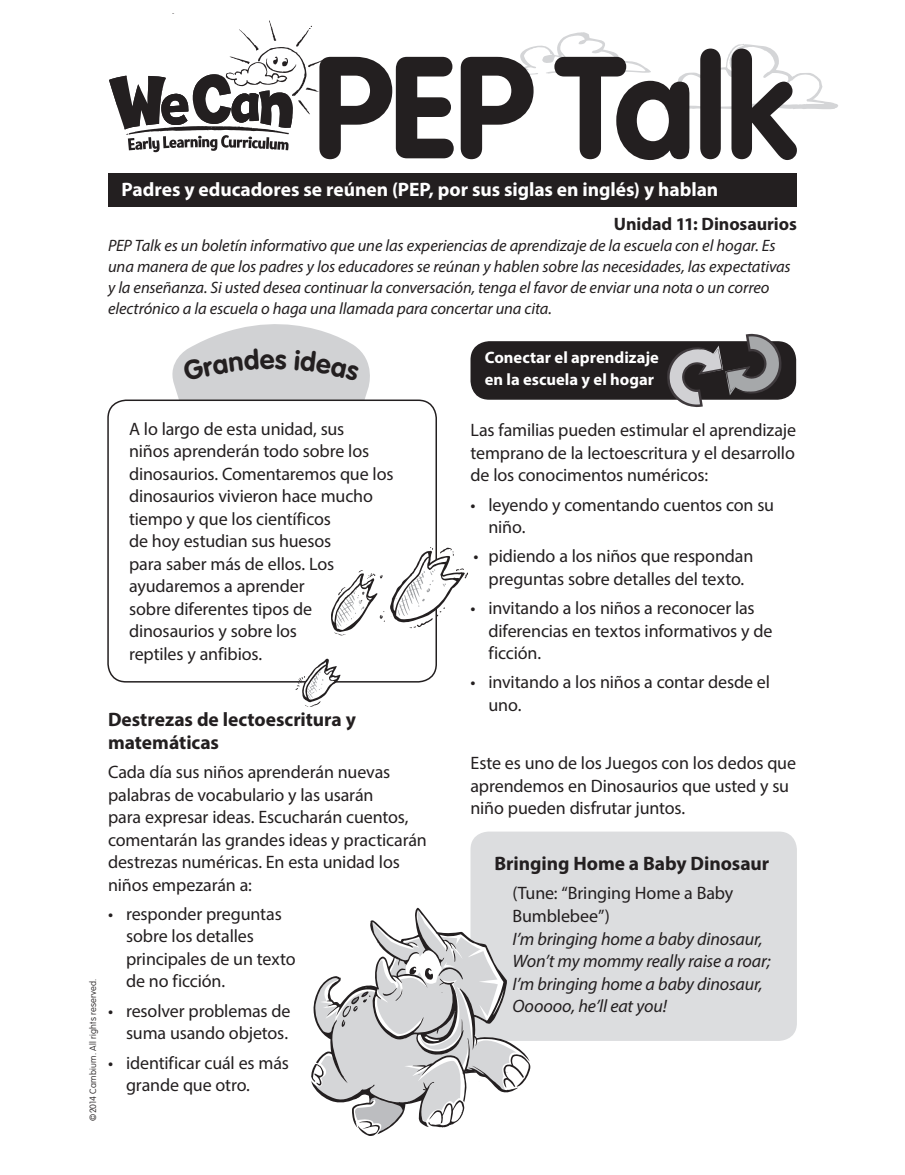
<style>
.page{position:relative;width:905px;height:1175px;background:#fff}
.page>*{position:absolute;margin:0;border:0;box-sizing:border-box;transform-origin:0 0}
.t1{font:700 142.5px "VAG Rounded Std";letter-spacing:-.01em;color:#231f20}
.t2{font:700 19.5px/22.5px "Myriad Pro";letter-spacing:-.005em;color:#231f20}
.t3{font:700 19.5px "Myriad Pro";letter-spacing:-.005em;color:#fff}
.t4{font:18px/22.5px "Myriad Pro";letter-spacing:-.01em;color:#231f20}
.t5{font:italic 18px/22.5px "Myriad Pro";letter-spacing:-.01em;color:#231f20}
.t6{font:700 18px "Myriad Pro";letter-spacing:-.005em;color:#231f20}
.t7{font:italic 16.5px/21px "Myriad Pro";letter-spacing:-.005em;color:#231f20}
.t8{font:700 16.5px/22.5px "Myriad Pro";color:#fff}
.t9{font:100 9px "VAG Rounded";letter-spacing:.025em;color:#231f20}
</style>
<div class="page">
<div style="left:107px;top:399px;width:330px;height:283px;border:2px solid #231f20;border-radius:18px"></div>
<div style="left:471px;top:342px;width:324px;height:57px;background:#231f20;border-radius:18px"></div>
<div style="left:470px;top:341px;width:326px;height:59px;border:2px solid #231f20;border-radius:18px"></div>
<svg style="left:664px;top:334px;width:120px;height:73px"></svg>
<div style="left:470px;top:831px;width:326px;height:209px;background:#dcdddf;border-radius:18px"></div>
<svg style="left:295px;top:658px;width:46px;height:49px"></svg>
<svg style="left:331px;top:547px;width:137px;height:89px"></svg>
<svg style="left:311px;top:907px;width:219px;height:228px"></svg>
<svg style="left:664px;top:44px;width:174px;height:66px"></svg>
<svg style="left:513px;top:32px;width:138px;height:44px"></svg>
<div style="left:108px;top:173px;width:688px;height:34px;background:#231f20"></div>
<svg style="left:109px;top:20px;width:215px;height:132px"></svg>
<svg style="left:167px;top:324px;width:210px;height:78px"></svg>
<h1 class="t1" style="left:313px;top:24px;width:485px">PEP Talk</h1>
<p class="t3" style="left:122px;top:177px;width:598px">Padres y educadores se reúnen (PEP, por sus siglas en inglés) y hablan</p>
<p class="t7" style="left:108px;top:235px;width:684px">PEP Talk es un boletín informativo que une las experiencias de aprendizaje de la escuela con el hogar. Es una manera de que los padres y los educadores se reúnan y hablen sobre las necesidades, las expectativas y la enseñanza. Si usted desea continuar la conversación, tenga el favor de enviar una nota o un correo electrónico a la escuela o haga una llamada para concertar una cita.</p>
<p class="t6" style="left:614px;top:213px;width:184px">Unidad 11: Dinosaurios</p>
<p class="t4" style="left:129px;top:417px;width:266px">A lo largo de esta unidad, sus<br>niños aprenderán todo sobre los dinosaurios. Comentaremos que los dinosaurios vivieron hace mucho tiempo y que los científicos<br>de hoy estudian sus huesos<br>para saber más de ellos. Los ayudaremos a aprender<br>sobre diferentes tipos de dinosaurios y sobre los<br>reptiles y anfibios.</p>
<p class="t9" style="left:88px;top:1120px;width:144px;rotate:-90deg">© 2014 Cambium. All rights reserved.</p>
<p class="t2" style="left:108px;top:708px;width:249px">Destrezas de lectoescritura y matemáticas</p>
<p class="t4" style="left:108px;top:760px;width:320px">Cada día sus niños aprenderán nuevas palabras de vocabulario y las usarán<br>para expresar ideas. Escucharán cuentos, comentarán las grandes ideas y practicarán destrezas numéricas. En esta unidad los niños empezarán a:</p>
<p class="t4" style="left:126px;top:902px;width:171px;text-indent:-18px">• responder preguntas sobre los detalles principales de un texto de no ficción.</p>
<p class="t4" style="left:108px;top:999px;width:184px;text-align:right">• resolver problemas de suma usando objetos.</p>
<p class="t4" style="left:126px;top:1051px;width:164px;text-indent:-18px">• identificar cuál es más grande que otro.</p>
<p class="t8" style="left:484px;top:345px;width:176px">Conectar el aprendizaje en la escuela y el hogar</p>
<p class="t4" style="left:470px;top:419px;width:327px;text-align:justify">Las familias pueden estimular el aprendizaje temprano de la lectoescritura y el desarrollo de los conocimentos numéricos:</p>
<p class="t4" style="left:488px;top:493px;width:287px;text-indent:-18px">• leyendo y comentando cuentos con su niño.</p>
<p class="t4" style="left:473px;top:545px;width:281px;text-align:center">• pidiendo a los niños que respondan preguntas sobre detalles del texto.</p>
<p class="t4" style="left:488px;top:596px;width:285px;text-indent:-18px">• invitando a los niños a reconocer las diferencias en textos informativos y de ficción.</p>
<p class="t4" style="left:488px;top:671px;width:283px;text-indent:-18px">• invitando a los niños a contar desde el uno.</p>
<p class="t4" style="left:470px;top:752px;width:327px">Este es uno de los Juegos con los dedos que aprendemos en Dinosaurios que usted y su niño pueden disfrutar juntos.</p>
<p class="t2" style="left:494px;top:851px;width:276px">Bringing Home a Baby Dinosaur</p>
<p class="t4" style="left:512px;top:882px;width:222px">(Tune: “Bringing Home a Baby<br>Bumblebee”)</p>
<p class="t5" style="left:512px;top:927px;width:259px">I’m bringing home a baby dinosaur,<br>Won’t my mommy really raise a roar;<br>I’m bringing home a baby dinosaur,<br>Oooooo, he’ll eat you!</p>
</div>
